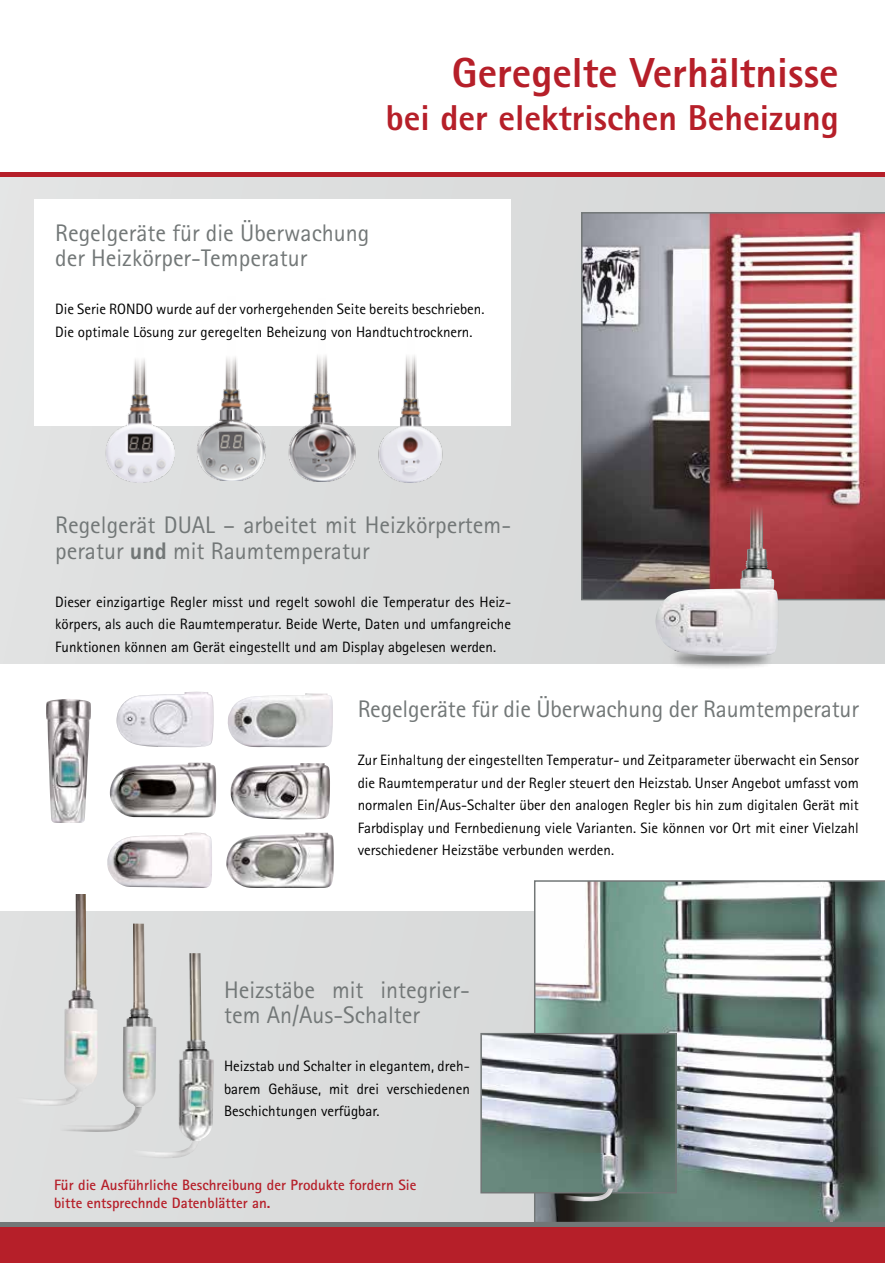
<style>
.page{position:relative;width:885px;height:1263px;background:#fff}
.page>*{position:absolute;margin:0;border:0;box-sizing:border-box;transform-origin:0 0}
.t1{font:800 42px "Rotis Sans Serif";color:#b61f29}
.t2{font:800 36px "Rotis Sans Serif";color:#b61f29}
.t3{font:24px/25.5px "Rotis Sans Serif";color:#727777}
.t4{font:15px/22.5px "Rotis Sans Serif";color:#000;text-align:justify}
.t5{font:700 15px/18px "Rotis Sans Serif";color:#b61f29}
.s1{font-weight:800}
</style>
<div class="page">
<div style="left:0;top:177px;width:884px;height:1045px;background:#dbdcdc"></div>
<div style="left:0;top:1222px;width:884px;height:5px;background:#727777"></div>
<div style="left:0;top:1227px;width:884px;height:36px;background:#b61f29"></div>
<div style="left:0;top:172px;width:884px;height:5px;background:#b61f29"></div>
<div style="left:34px;top:200px;width:477px;height:226px;background:#fff"></div>
<img style="left:581px;top:212px;width:303px;height:388px">
<img style="left:106px;top:359px;width:69px;height:123px">
<img style="left:376px;top:355px;width:70px;height:127px">
<img style="left:286px;top:355px;width:70px;height:126px">
<img style="left:196px;top:357px;width:71px;height:124px">
<div style="left:0;top:665px;width:884px;height:246px;background:#fff"></div>
<img style="left:226px;top:832px;width:108px;height:56px">
<img style="left:230px;top:763px;width:100px;height:56px">
<img style="left:110px;top:762px;width:106px;height:55px">
<img style="left:107px;top:833px;width:105px;height:55px">
<img style="left:227px;top:693px;width:106px;height:54px">
<img style="left:116px;top:692px;width:97px;height:55px">
<img style="left:46px;top:699px;width:45px;height:124px">
<div style="left:667px;top:647px;width:106px;height:23px;background:#000;opacity:.75"></div>
<img style="left:654px;top:500px;width:124px;height:156px">
<svg style="left:534px;top:880px;width:350px;height:342px"></svg>
<img style="left:483px;top:1036px;width:190px;height:154px">
<div style="left:480px;top:1033px;width:196px;height:160px;border:2px solid #727777"></div>
<img style="left:562px;top:1188px;width:52px;height:13px">
<img style="left:59px;top:923px;width:97px;height:209px">
<img style="left:16px;top:894px;width:82px;height:212px">
<img style="left:178px;top:953px;width:35px;height:188px">
<img style="left:131px;top:1141px;width:70px;height:17px">
<svg style="left:827px;top:1217px;width:5px;height:5px"></svg>
<h1 class="t1" style="left:452px;top:46px;width:388px">Geregelte Verhältnisse</h1>
<h2 class="t2" style="left:386px;top:95px;width:454px">bei der elektrischen Beheizung</h2>
<h3 class="t3" style="left:55px;top:220px;width:316px">Regelgeräte für die Überwachung der Heizkörper-Temperatur</h3>
<p class="t4" style="left:55px;top:298px;width:430px">Die Serie RONDO wurde auf der vorhergehenden Seite bereits beschrieben.<br>Die optimale Lösung zur geregelten Beheizung von Handtuchtrocknern.</p>
<h3 class="t3" style="left:55px;top:512px;width:457px">Regelgerät DUAL – arbeitet mit Heizkörpertem&shy;peratur <span class="s1">und</span> mit Raumtemperatur</h3>
<p class="t4" style="left:55px;top:590px;width:457px">Dieser einzigartige Regler misst und regelt sowohl die Temperatur des Heiz&shy;körpers, als auch die Raumtemperatur. Beide Werte, Daten und umfangreiche Funktionen können am Gerät eingestellt und am Display abgelesen werden.</p>
<h3 class="t3" style="left:357px;top:696px;width:502px">Regelgeräte für die Überwachung der Raumtemperatur</h3>
<p class="t4" style="left:357px;top:749px;width:502px">Zur Einhaltung der eingestellten Temperatur- und Zeitparameter überwacht ein Sensor die Raumtemperatur und der Regler steuert den Heizstab. Unser Angebot umfasst vom normalen Ein/Aus-Schalter über den analogen Regler bis hin zum digitalen Gerät mit Farbdisplay und Fernbedienung viele Varianten. Sie können vor Ort mit einer Vielzahl verschiedener Heizstäbe verbunden werden.</p>
<h3 class="t3" style="left:224px;top:976px;width:247px">Heizstäbe mit integrier&shy;tem An/Aus-Schalter</h3>
<p class="t4" style="left:224px;top:1054px;width:247px">Heizstab und Schalter in elegantem, dreh&shy;barem Gehäuse, mit drei verschiedenen Beschichtungen verfügbar.</p>
<p class="t5" style="left:54px;top:1176px;width:364px">Für die Ausführliche Beschreibung der Produkte fordern Sie bitte entsprechnde Datenblätter an.</p>
</div>
